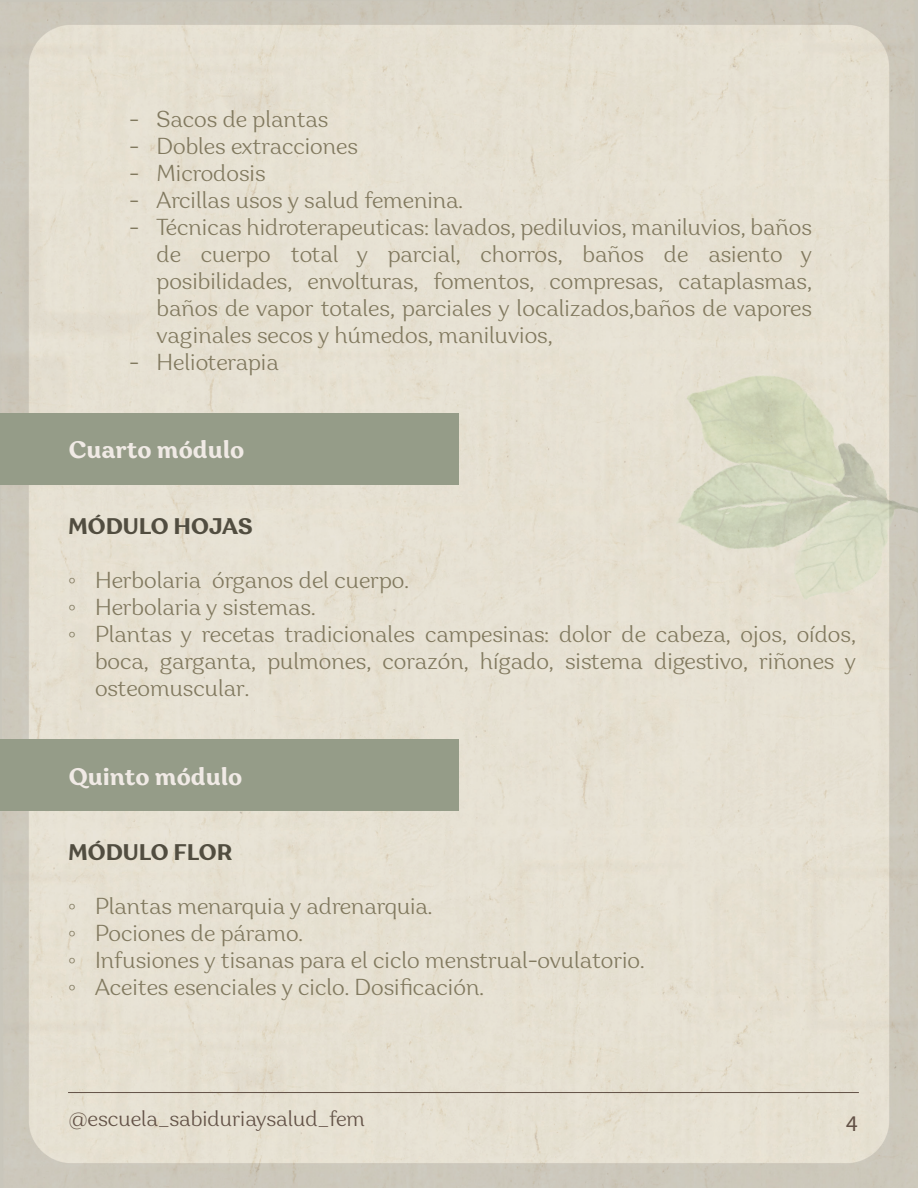
<style>
.page{position:relative;width:918px;height:1188px;background:#fff}
.page>*{position:absolute;margin:0;border:0;box-sizing:border-box;transform-origin:0 0}
.t1{font:700 24px "Garbata Trial";color:#f0eae5}
.t2{font:300 22.5px/27px "Garbata Trial";color:#81795f;text-align:justify}
.t3{font:700 22.5px "Garbata Trial";color:#514d40}
.t4{font:22.5px "Myriad Pro";color:#625146}
.t5{font:300 21px "Garbata Trial";color:#625146}
.s1{font-family:"Times New Roman";font-weight:400}
</style>
<div class="page">
<img style="left:0;top:0;width:918px;height:1188px">
<hr style="left:68px;top:1092px;width:791px;height:1px;background:#625146">
<div style="left:0;top:413px;width:459px;height:72px;background:#959c88"></div>
<div style="left:0;top:739px;width:459px;height:72px;background:#959c88"></div>
<img style="left:0;top:700px;width:97px;height:470px">
<img style="left:566px;top:290px;width:352px;height:390px">
<p class="t2" style="left:130px;top:104px;width:200px">- Sacos de plantas</p>
<p class="t2" style="left:130px;top:131px;width:230px">- Dobles extracciones</p>
<p class="t2" style="left:130px;top:158px;width:137px">- Microdosis</p>
<p class="t2" style="left:130px;top:185px;width:335px">- Arcillas usos y salud femenina.</p>
<p class="t2" style="left:157px;top:212px;width:657px;text-indent:-27px">- Técnicas hidroterapeuticas: lavados, pediluvios, maniluvios, baños de cuerpo total y parcial, chorros, baños de asiento y posibilidades, envolturas, fomentos, compresas, cataplasmas, baños de vapor totales, parciales y localizados,baños de vapores vaginales secos y húmedos, maniluvios,</p>
<p class="t2" style="left:130px;top:347px;width:151px">- Helioterapia</p>
<p class="t1" style="left:69px;top:432px;width:177px">Cuarto módulo</p>
<p class="t3" style="left:68px;top:509px;width:186px">MÓDULO HOJAS</p>
<p class="t2" style="left:68px;top:565px;width:342px"><span class="s1">◦</span> Herbolaria órganos del cuerpo.</p>
<p class="t2" style="left:68px;top:592px;width:249px"><span class="s1">◦</span> Herbolaria y sistemas.</p>
<p class="t2" style="left:68px;top:619px;width:789px"><span class="s1">◦</span> Plantas y recetas tradicionales campesinas: dolor de cabeza, ojos, oídos,</p>
<p class="t2" style="left:95px;top:646px;width:762px">boca, garganta, pulmones, corazón, hígado, sistema digestivo, riñones y</p>
<p class="t2" style="left:95px;top:673px;width:156px">osteomuscular.</p>
<p class="t1" style="left:69px;top:759px;width:175px">Quinto módulo</p>
<p class="t3" style="left:68px;top:836px;width:165px">MÓDULO FLOR</p>
<p class="t2" style="left:68px;top:892px;width:578px;text-align:left"><span class="s1">◦</span> Plantas menarquia y adrenarquia.<br><span class="s1">◦</span> Pociones de páramo.<br><span class="s1">◦</span> Infusiones y tisanas para el ciclo menstrual-ovulatorio. <span class="s1">◦</span> Aceites esenciales y ciclo. Dosificación.</p>
<p class="t5" style="left:69px;top:1103px;width:298px">@escuela_sabiduriaysalud_fem</p>
<p class="t4" style="left:846px;top:1109px;width:13px">4</p>
</div>
